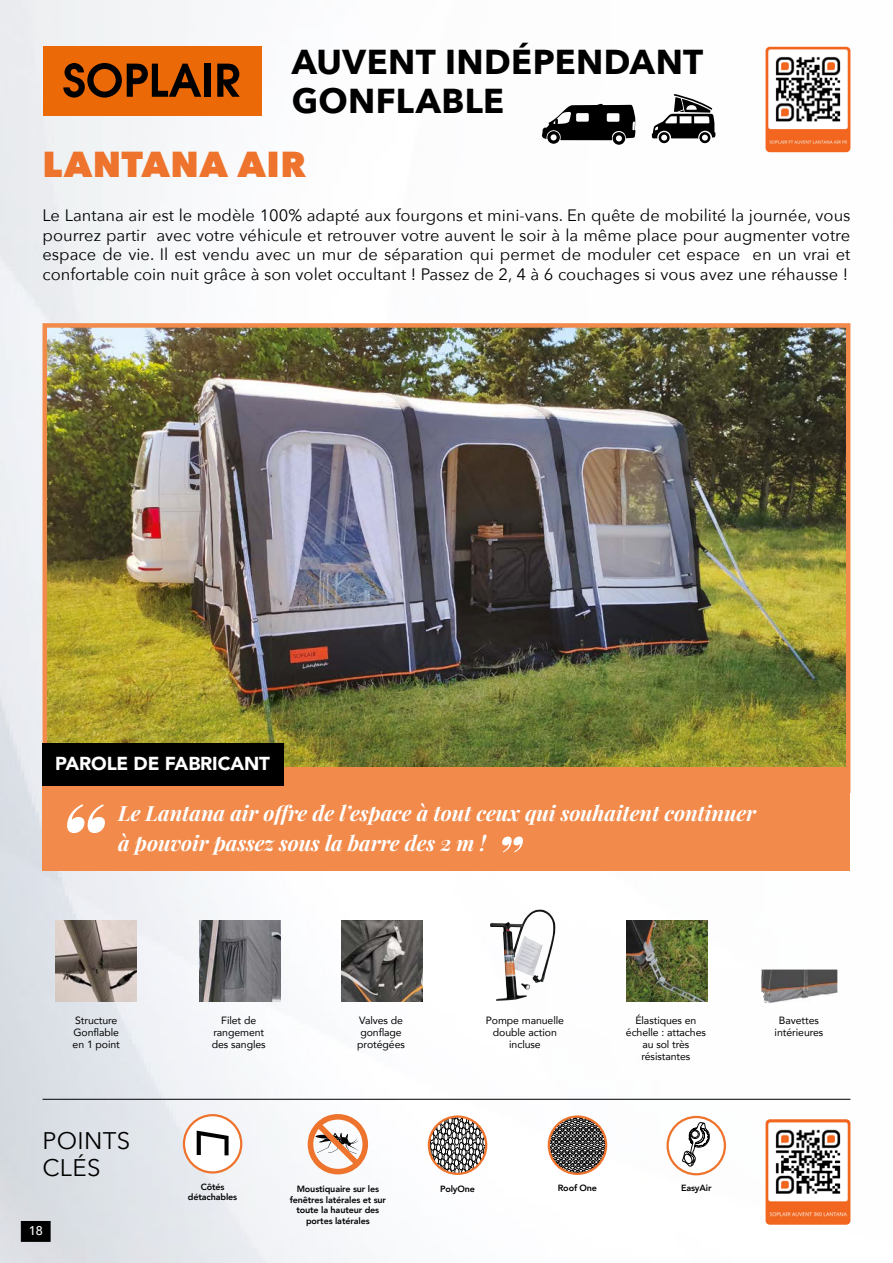
<style>
.page{position:relative;width:893px;height:1263px;background:#fff}
.page>*{position:absolute;margin:0;border:0;box-sizing:border-box;transform-origin:0 0}
.t1{font:italic 700 104.25px "Playfair Display";color:#fff}
.t2{font:italic 700 57.3px "Playfair Display";color:#fff}
.t3{font:800 36px "Avenir Next";letter-spacing:.02em;color:#ee732c}
.t4{font:700 34.5px/39px "Avenir Next";letter-spacing:.01em;color:#000}
.t5{font:24px/27px "Avenir Next";letter-spacing:.015em;color:#000}
.t6{font:italic 700 21px/30px "Playfair Display";letter-spacing:-.01em;color:#fff}
.t7{font:900 18.75px "Avenir";letter-spacing:-.01em;color:#fff}
.t8{font:16.5px/19.5px "Avenir Next";color:#000;text-align:justify}
.t9{font:500 12.6px "Avenir";color:#fff}
.t10{font:10.5px/12px "Avenir";letter-spacing:-.01em;color:#020203;text-align:center}
.t11{font:800 9px/10.5px "Avenir";letter-spacing:-.015em;color:#020203;text-align:center}
</style>
<div class="page">
<img style="left:0;top:0;width:851px;height:1263px">
<div style="left:21px;top:1221px;width:30px;height:21px;background:#000;border:1px solid #000"></div>
<div style="left:43px;top:47px;width:219px;height:69px;background:#ec6907"></div>
<svg style="left:63px;top:63px;width:138px;height:35px"></svg>
<div style="left:205px;top:64px;width:6px;height:33px;background:#000"></div>
<svg style="left:217px;top:64px;width:23px;height:33px"></svg>
<hr style="left:43px;top:1099px;width:807px;height:1px;background:#000">
<img style="left:766px;top:47px;width:84px;height:105px">
<img style="left:766px;top:1119px;width:84px;height:106px">
<img style="left:48px;top:328px;width:797px;height:439px">
<div style="left:43px;top:323px;width:807px;height:470px;border:4px solid #f18a4a"></div>
<div style="left:43px;top:767px;width:807px;height:104px;background:#f18a4a"></div>
<div style="left:43px;top:743px;width:241px;height:42px;background:#000"></div>
<svg style="left:308px;top:1114px;width:60px;height:60px"></svg>
<div style="left:668px;top:1117px;width:57px;height:57px;background:#fff;border-radius:50%"></div>
<div style="left:666px;top:1116px;width:60px;height:59px;border:2px solid #ee732c;border-radius:50%"></div>
<svg style="left:682px;top:1122px;width:28px;height:45px"></svg>
<svg style="left:429px;top:1116px;width:57px;height:58px"></svg>
<div style="left:428px;top:1115px;width:59px;height:60px;border:2px solid #ee732c;border-radius:50%"></div>
<svg style="left:549px;top:1116px;width:58px;height:58px"></svg>
<div style="left:548px;top:1115px;width:59px;height:60px;border:2px solid #ee732c;border-radius:50%"></div>
<div style="left:184px;top:1115px;width:57px;height:57px;background:#fff;border-radius:50%"></div>
<div style="left:183px;top:1114px;width:59px;height:59px;border:2px solid #ee732c;border-radius:50%"></div>
<svg style="left:197px;top:1130px;width:32px;height:25px"></svg>
<img style="left:342px;top:920px;width:80px;height:81px">
<img style="left:55px;top:920px;width:81px;height:81px">
<img style="left:490px;top:909px;width:66px;height:92px">
<img style="left:627px;top:920px;width:80px;height:81px">
<img style="left:200px;top:920px;width:80px;height:81px">
<svg style="left:652px;top:94px;width:63px;height:49px"></svg>
<svg style="left:542px;top:104px;width:94px;height:41px"></svg>
<img style="left:761px;top:969px;width:74px;height:41px">
<img style="left:225px;top:398px;width:646px;height:350px;border-radius:50%">
<h3 class="t4" style="left:292px;top:42px;width:413px">AUVENT INDÉPENDANT<br>GONFLABLE</h3>
<h3 class="t3" style="left:43px;top:142px;width:265px">LANTANA AIR</h3>
<p class="t8" style="left:43px;top:205px;width:809px">Le Lantana air est le modèle 100% adapté aux fourgons et mini-vans. En quête de mobilité la journée, vous pourrez partir avec votre véhicule et retrouver votre auvent le soir à la même place pour augmenter votre espace de vie. Il est vendu avec un mur de séparation qui permet de moduler cet espace en un vrai et confortable coin nuit grâce à son volet occultant ! Passez de 2, 4 à 6 couchages si vous avez une réhausse !</p>
<p class="t7" style="left:55px;top:747px;width:216px">PAROLE DE FABRICANT</p>
<p class="t6" style="left:118px;top:797px;width:639px">Le Lantana air offre de l’espace à tout ceux qui souhaitent continuer à pouvoir passez sous la barre des 2 m !</p>
<h1 class="t1" style="left:54px;top:770px;width:50px">“</h1>
<h2 class="t2" style="left:494px;top:818px;width:28px">”</h2>
<p class="t10" style="left:73px;top:1014px;width:49px;text-align:left">Structure<br>Gonflable en 1 point</p>
<p class="t10" style="left:486px;top:1014px;width:80px">Pompe manuelle double action incluse</p>
<p class="t10" style="left:626px;top:1014px;width:81px">Élastiques en échelle : attaches au sol très résistantes</p>
<p class="t10" style="left:212px;top:1014px;width:55px">Filet de rangement des sangles</p>
<p class="t10" style="left:775px;top:1014px;width:50px">Bavettes intérieures</p>
<p class="t10" style="left:357px;top:1014px;width:49px;text-align:left">Valves de gonflage protégées</p>
<h3 class="t5" style="left:43px;top:1126px;width:89px">POINTS<br>CLÉS</h3>
<p class="t9" style="left:29px;top:1220px;width:16px">18</p>
<p class="t11" style="left:201px;top:1181px;width:25px">Côtés</p>
<p class="t11" style="left:440px;top:1183px;width:37px">PolyOne</p>
<p class="t11" style="left:558px;top:1182px;width:41px">Roof One</p>
<p class="t11" style="left:681px;top:1183px;width:32px">EasyAir</p>
<p class="t11" style="left:188px;top:1191px;width:51px">détachables</p>
<p class="t11" style="left:290px;top:1184px;width:98px">Moustiquaire sur les fenêtres latérales et sur toute la hauteur des portes latérales</p>
</div>
